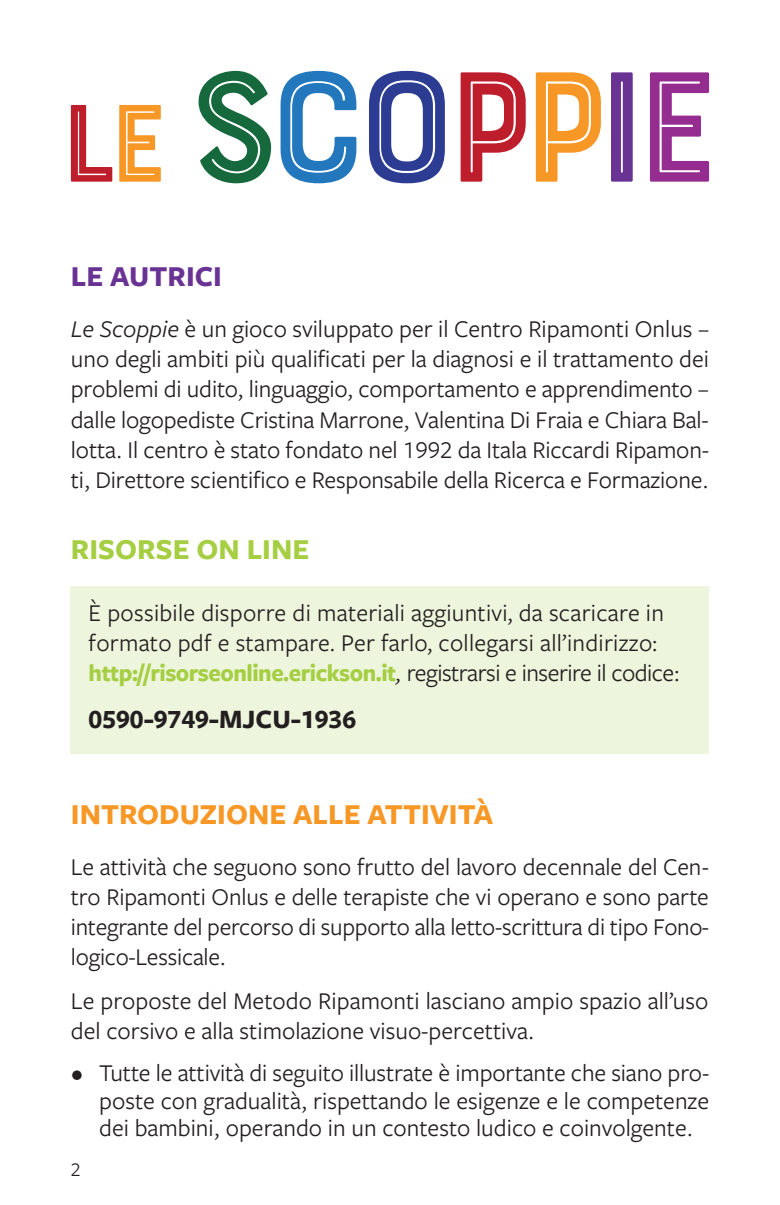
<style>
.page{position:relative;width:780px;height:1205px;background:#fff}
.page>*{position:absolute;margin:0;border:0;box-sizing:border-box;transform-origin:0 0}
.t1{font:700 30px "Freight Sans Pro";color:#f79725}
.t2{font:700 30px "Freight Sans Pro";color:#a5ce43}
.t3{font:700 30px "Freight Sans Pro";color:#693394}
.t4{font:700 27.5px "Freight Sans Pro";color:#231f20}
.t5{font:25px/30px "Freight Sans Pro";color:#231f20;text-align:justify}
.t6{font:20px "Freight Sans Pro";color:#231f20}
.s1{font-style:italic}
.s2{font-weight:700;color:#a5ce43}
</style>
<div class="page">
<div style="left:71px;top:586px;width:638px;height:167px;background:#edf5dc"></div>
<svg style="left:650px;top:72px;width:59px;height:110px"></svg>
<svg style="left:611px;top:72px;width:21px;height:110px;background:#74439c"></svg>
<svg style="left:536px;top:72px;width:65px;height:110px"></svg>
<svg style="left:460px;top:72px;width:65px;height:110px"></svg>
<svg style="left:369px;top:71px;width:76px;height:112px"></svg>
<svg style="left:280px;top:71px;width:76px;height:112px"></svg>
<svg style="left:198px;top:71px;width:73px;height:112px"></svg>
<svg style="left:119px;top:105px;width:42px;height:77px"></svg>
<svg style="left:71px;top:105px;width:41px;height:77px"></svg>
<p class="t3" style="left:71px;top:256px;width:152px">LE AUTRICI</p>
<p class="t5" style="left:71px;top:313px;width:639px"><span class="s1">Le Scoppie</span> è un gioco sviluppato per il Centro Ripamonti Onlus – uno degli ambiti più qualificati per la diagnosi e il trattamento dei problemi di udito, linguaggio, comportamento e apprendimento – dalle logopediste Cristina Marrone, Valentina Di Fraia e Chiara Bal&shy;lotta. Il centro è stato fondato nel 1992 da Itala Riccardi Ripamon&shy;ti, Direttore scientifico e Responsabile della Ricerca e Formazione.</p>
<p class="t2" style="left:71px;top:528px;width:240px">RISORSE ON LINE</p>
<p class="t5" style="left:89px;top:596px;width:593px;text-align:left">È possibile disporre di materiali aggiuntivi, da scaricare in formato pdf e stampare. Per farlo, collegarsi all’indirizzo: <span class="s2">http://risorseonline.erickson.it</span><span class="s1">,</span> registrarsi e inserire il codice:</p>
<p class="t4" style="left:89px;top:700px;width:269px">0590-9749-MJCU-1936</p>
<p class="t1" style="left:71px;top:793px;width:423px">INTRODUZIONE ALLE ATTIVITÀ</p>
<p class="t5" style="left:71px;top:851px;width:639px">Le attività che seguono sono frutto del lavoro decennale del Cen&shy;tro Ripamonti Onlus e delle terapiste che vi operano e sono parte integrante del percorso di supporto alla letto-scrittura di tipo Fono&shy;logico-Lessicale.</p>
<p class="t5" style="left:71px;top:985px;width:639px">Le proposte del Metodo Ripamonti lasciano ampio spazio all’uso del corsivo e alla stimolazione visuo-percettiva.</p>
<p class="t5" style="left:99px;top:1058px;width:611px;line-height:27.5px;text-indent:-28px">• Tutte le attività di seguito illustrate è importante che siano pro&shy;poste con gradualità, rispettando le esigenze e le competenze dei bambini, operando in un contesto ludico e coinvolgente.</p>
<p class="t6" style="left:71px;top:1156px;width:11px">2</p>
</div>
